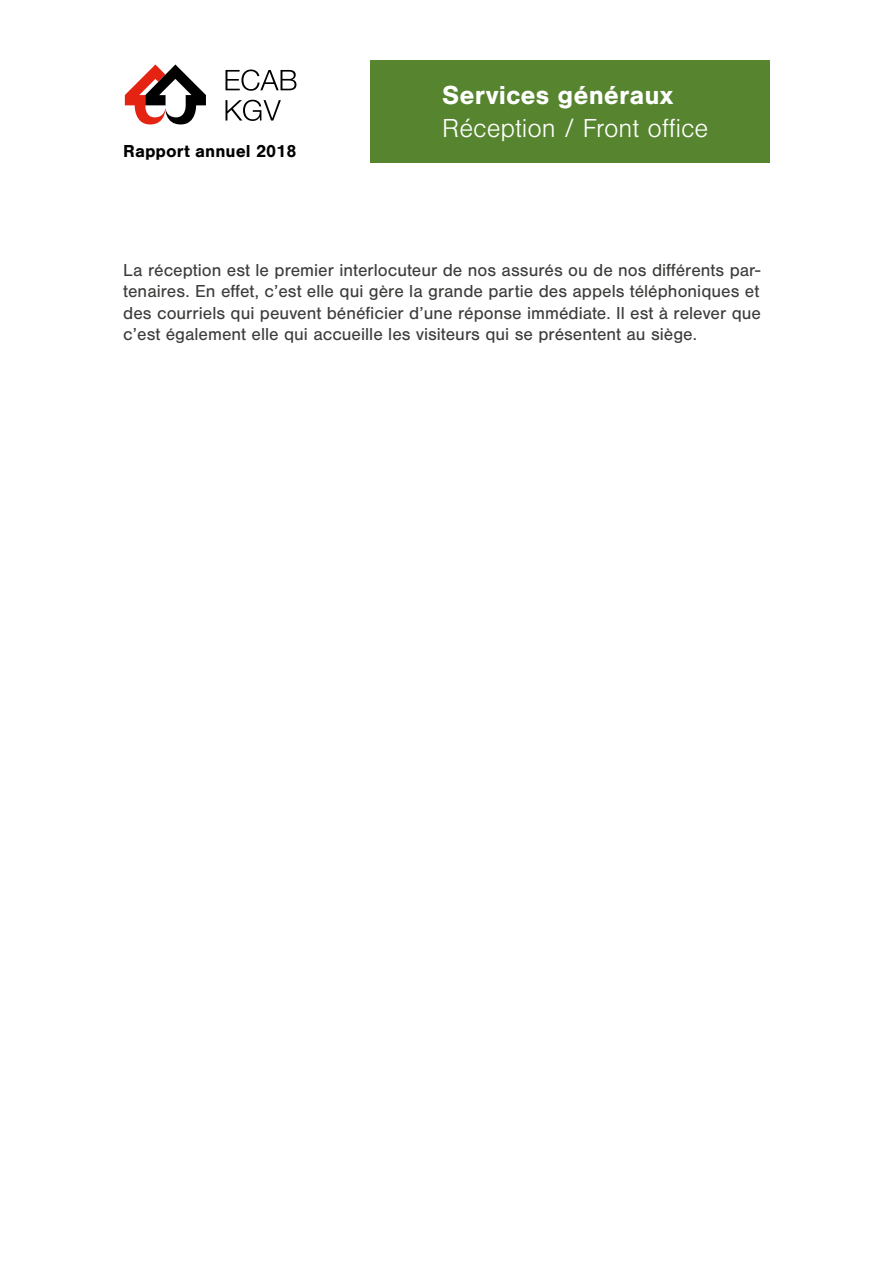
<style>
.page{position:relative;width:893px;height:1263px;background:#fff}
.page>*{position:absolute;margin:0;border:0;box-sizing:border-box;transform-origin:0 0}
.t1{font:300 27px "Nimbus San";color:#fff}
.t2{font:700 27px "Nimbus San";color:#fff}
.t3{font:18px/21.6px "Nimbus San";color:#3c3c3b;text-align:justify}
.t4{font:700 18px "Nimbus San";color:#000}
</style>
<div class="page">
<svg style="left:124px;top:64px;width:82px;height:61px"></svg>
<svg style="left:225px;top:100px;width:56px;height:21px"></svg>
<svg style="left:225px;top:70px;width:71px;height:21px"></svg>
<div style="left:370px;top:61px;width:400px;height:102px;background:#57852f"></div>
<p class="t4" style="left:123px;top:141px;width:175px">Rapport annuel 2018</p>
<h1 class="t2" style="left:442px;top:80px;width:233px">Services généraux</h1>
<h1 class="t1" style="left:442px;top:114px;width:268px">Réception / Front office</h1>
<p class="t3" style="left:123px;top:259px;width:639px">La réception est le premier interlocuteur de nos assurés ou de nos différents par&shy;tenaires. En effet, c’est elle qui gère la grande partie des appels téléphoniques et des courriels qui peuvent bénéficier d’une réponse immédiate. Il est à relever que c’est également elle qui accueille les visiteurs qui se présentent au siège.</p>
</div>
